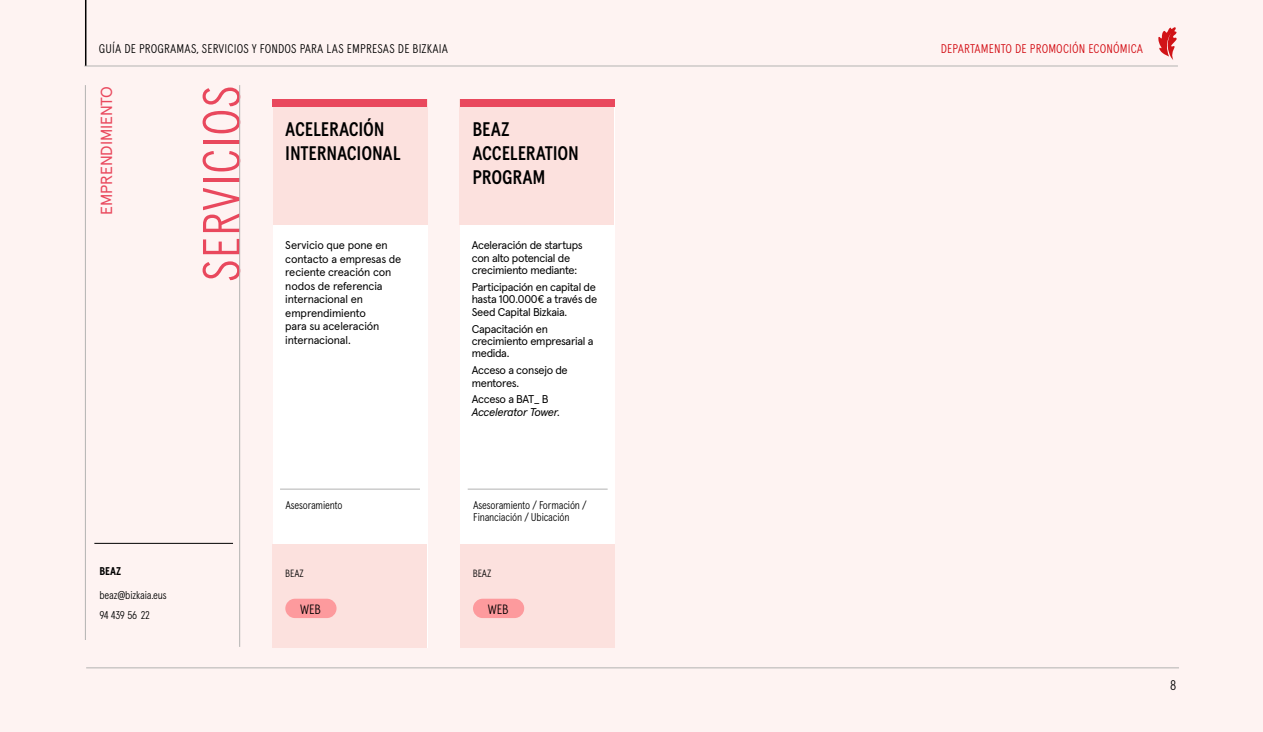
<style>
.page{position:relative;width:1263px;height:732px;background:#fff}
.page>*{position:absolute;margin:0;border:0;box-sizing:border-box;transform-origin:0 0}
.t1{font:300 52.65px "Apercu Condensed Pro";letter-spacing:.01em;color:#e9485d}
.t2{font:500 19.65px/23.5px "Apercu Condensed Pro";letter-spacing:-.01em;color:#000}
.t3{font:16.05px "Apercu Pro";letter-spacing:-.005em;color:#e9485d}
.t4{font:300 13.95px "Apercu Condensed Pro";color:#000}
.t5{font:300 13.5px "Apercu Condensed Pro";letter-spacing:-.005em;color:#000}
.t6{font:300 12.6px "Apercu Condensed Pro";letter-spacing:.01em;color:#000}
.t7{font:300 12.6px "Apercu Condensed Pro";letter-spacing:.01em;color:#d20a11}
.t8{font:11.25px/12.5px "Apercu Pro";letter-spacing:-.025em;color:#000}
.t9{font:300 11.25px/12.5px "Apercu Condensed Pro";letter-spacing:-.015em;color:#000}
.t10{font:italic 11.25px "Apercu Pro";letter-spacing:-.03em;color:#000}
.t11{font:700 11.25px "Apercu Condensed Pro";color:#000}
.t12{font:300 10.5px "Apercu Condensed Pro";letter-spacing:-.005em;color:#000}
</style>
<div class="page">
<div style="left:0;top:0;width:1263px;height:731px;background:#fef3f2"></div>
<div style="left:460px;top:101px;width:154px;height:546px;background:#fff"></div>
<div style="left:460px;top:543px;width:155px;height:104px;background:#fce1de"></div>
<div style="left:273px;top:101px;width:154px;height:546px;background:#fff"></div>
<div style="left:273px;top:543px;width:154px;height:104px;background:#fce1de"></div>
<hr style="left:86px;top:667px;width:1093px;height:1px;background:#b3b3b2">
<div style="left:459px;top:99px;width:155px;height:126px;background:#fce1de"></div>
<div style="left:460px;top:99px;width:154px;height:7px;background:#e9485d"></div>
<hr style="left:85px;top:85px;width:1px;height:554px;background:#b3b3b2">
<hr style="left:239px;top:85px;width:1px;height:561px;background:#b3b3b2">
<hr style="left:468px;top:488px;width:140px;height:1px;background:#b3b3b2">
<div style="left:273px;top:99px;width:154px;height:125px;background:#fce1de"></div>
<div style="left:273px;top:99px;width:154px;height:7px;background:#e9485d"></div>
<hr style="left:280px;top:488px;width:140px;height:1px;background:#b3b3b2">
<hr style="left:84px;top:66px;width:1094px;height:1px;background:#b3b3b2">
<svg style="left:1158px;top:27px;width:19px;height:33px"></svg>
<hr style="left:85px;top:0;width:1px;height:66px;background:#000">
<hr style="left:94px;top:543px;width:139px;height:1px;background:#000">
<div style="left:473px;top:598px;width:51px;height:20px;background:#fd9a9d;border-radius:10px"></div>
<div style="left:285px;top:598px;width:52px;height:20px;background:#fd9a9d;border-radius:10px"></div>
<p class="t6" style="left:99px;top:41px;width:351px">GUÍA DE PROGRAMAS, SERVICIOS Y FONDOS PARA LAS EMPRESAS DE BIZKAIA</p>
<p class="t7" style="left:941px;top:41px;width:204px">DEPARTAMENTO DE PROMOCIÓN ECONÓMICA</p>
<h3 class="t3" style="left:94px;top:215px;width:131px;rotate:-90deg">EMPRENDIMIENTO</h3>
<h1 class="t1" style="left:190px;top:281px;width:198px;rotate:-90deg">SERVICIOS</h1>
<h2 class="t2" style="left:285px;top:118px;width:117px">ACELERACIÓN<br>INTERNACIONAL</h2>
<p class="t8" style="left:285px;top:237px;width:118px;line-height:13.5px">Servicio que pone en contacto a empresas de reciente creación con nodos de referencia internacional en emprendimiento<br>para su aceleración internacional.</p>
<h2 class="t2" style="left:472px;top:118px;width:108px">BEAZ<br>ACCELERATION<br>PROGRAM</h2>
<p class="t8" style="left:472px;top:238px;width:113px">Aceleración de startups con alto potencial de crecimiento mediante:</p>
<p class="t8" style="left:472px;top:280px;width:127px;text-align:justify">Participación en capital de hasta 100.000€ a través de Seed Capital Bizkaia.</p>
<p class="t8" style="left:472px;top:321px;width:123px">Capacitación en crecimiento empresarial a medida.</p>
<p class="t8" style="left:472px;top:363px;width:98px">Acceso a consejo de mentores.</p>
<p class="t8" style="left:472px;top:392px;width:78px">Acceso a BAT_ B</p>
<p class="t10" style="left:472px;top:403px;width:90px">Accelerator Tower.</p>
<p class="t11" style="left:99px;top:564px;width:23px">BEAZ</p>
<p class="t9" style="left:99px;top:588px;width:69px">beaz@bizkaia.eus</p>
<p class="t9" style="left:99px;top:608px;width:52px">94 439 56 22</p>
<p class="t9" style="left:285px;top:498px;width:59px">Asesoramiento</p>
<p class="t9" style="left:473px;top:498px;width:115px">Asesoramiento / Formación /<br>Financiación / Ubicación</p>
<p class="t12" style="left:285px;top:567px;width:20px">BEAZ</p>
<p class="t12" style="left:473px;top:567px;width:20px">BEAZ</p>
<p class="t5" style="left:300px;top:601px;width:22px">WEB</p>
<p class="t5" style="left:488px;top:601px;width:22px">WEB</p>
<p class="t4" style="left:1170px;top:676px;width:8px">8</p>
</div>
